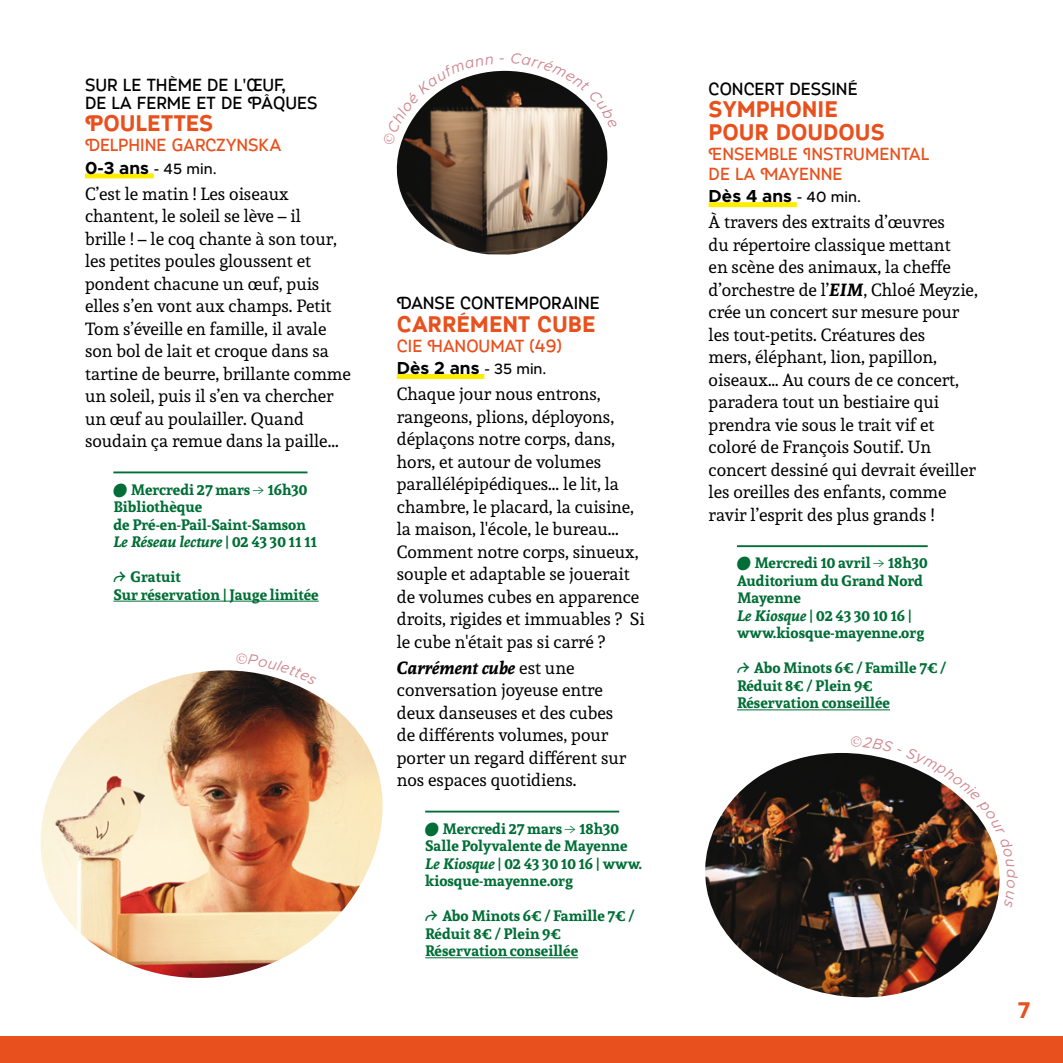
<style>
.page{position:relative;width:1063px;height:1063px;background:#fff}
.page>*{position:absolute;margin:0;border:0;box-sizing:border-box;transform-origin:0 0}
.t1{font:700 22.5px/22.5px "Myra 4 F Caps";color:#e8511e}
.t2{font:17.5px/22.5px "Andada";color:#000}
.t3{font:17.5px/17.5px "Myra 4 F Caps";color:#000}
.t4{font:17.5px/20px "Myra 4 F Caps";color:#e8511e}
.t5{font:700 17.5px "Metropolis";color:#000}
.t6{font:700 15px/17.5px "Andada";color:#006e36}
.t7{font:500 15px "Metropolis";color:#000}
.s1{font-weight:700;font-size:17.5px}
.s2{font-family:"Chaumont Script";font-weight:400}
.s3{font-family:"Chronicle Text G1"}
.s4{font-style:italic}
.s5{font-weight:500;font-size:15px}
.s6{font-weight:700;font-style:italic}
</style>
<div class="page">
<div style="left:0;top:1036px;width:1063px;height:27px;background:#e8511e"></div>
<div style="left:85px;top:173px;width:69px;height:5px;background:#ffed00"></div>
<hr style="left:113px;top:471px;width:194px;height:2px;background:#006e36">
<hr style="left:113px;top:601px;width:206px;height:1px;background:#006e36">
<div style="left:397px;top:374px;width:87px;height:5px;background:#ffed00"></div>
<hr style="left:425px;top:811px;width:194px;height:2px;background:#006e36">
<hr style="left:425px;top:957px;width:153px;height:1px;background:#006e36">
<div style="left:709px;top:202px;width:88px;height:5px;background:#ffed00"></div>
<hr style="left:737px;top:545px;width:191px;height:2px;background:#006e36">
<hr style="left:737px;top:709px;width:153px;height:1px;background:#006e36">
<img style="left:396px;top:163px;width:212px;height:92px">
<img style="left:40px;top:670px;width:343px;height:308px">
<img style="left:705px;top:753px;width:284px;height:245px">
<svg style="left:397px;top:70px;width:211px;height:93px"></svg>
<svg style="left:220px;top:670px;width:116px;height:31px"></svg>
<img style="left:834px;top:753px;width:166px;height:172px">
<p class="t3" style="left:85px;top:77px;width:234px">SUR LE THÈME DE L'ŒUF,<br>DE LA FERME ET DE PÂQUES</p>
<p class="t1" style="left:85px;top:112px;width:130px">POULETTES</p>
<p class="t4" style="left:85px;top:135px;width:198px">DELPHINE GARCZYNSKA</p>
<p class="t7" style="left:85px;top:159px;width:133px"><span class="s1">0-3 ans</span> - 45 min.</p>
<p class="t2" style="left:85px;top:182px;width:267px">C’est le matin ! Les oiseaux chantent, le soleil se lève – il<br>brille ! – le coq chante à son tour, les petites poules gloussent et pondent chacune un œuf, puis elles s’en vont aux champs. Petit<br>Tom s’éveille en famille, il avale son bol de lait et croque dans sa tartine de beurre, brillante comme un soleil, puis il s’en va chercher un œuf au poulailler. Quand soudain ça remue dans la paille...</p>
<p class="t6" style="left:113px;top:480px;width:205px"><span class="s2">●</span> Mercredi 27 mars <span class="s3">•</span> 16h30<br>Bibliothèque<br>de Pré-en-Pail-Saint-Samson<br><span class="s4">Le Réseau lecture</span> | 02 43 30 11 11</p>
<p class="t6" style="left:113px;top:568px;width:207px"><span class="s2">↱</span> Gratuit<br>Sur réservation | Jauge limitée</p>
<p class="t3" style="left:397px;top:295px;width:205px">DANSE CONTEMPORAINE</p>
<p class="t1" style="left:397px;top:313px;width:200px">CARRÉMENT CUBE</p>
<p class="t4" style="left:397px;top:336px;width:167px">CIE HANOUMAT (49)</p>
<p class="t5" style="left:397px;top:357px;width:151px">Dès 2 ans <span class="s5">- 35 min.</span></p>
<p class="t2" style="left:397px;top:383px;width:249px">Chaque jour nous entrons, rangeons, plions, déployons, déplaçons notre corps, dans, hors, et autour de volumes parallélépipédiques... le lit, la chambre, le placard, la cuisine, la maison, l'école, le bureau...<br>Comment notre corps, sinueux, souple et adaptable se jouerait de volumes cubes en apparence droits, rigides et immuables ? Si le cube n'était pas si carré ?</p>
<p class="t2" style="left:397px;top:656px;width:231px"><span class="s6">Carrément cube</span> est une conversation joyeuse entre deux danseuses et des cubes de différents volumes, pour porter un regard différent sur nos espaces quotidiens.</p>
<p class="t6" style="left:425px;top:819px;width:219px"><span class="s2">●</span> Mercredi 27 mars <span class="s3">•</span> 18h30<br>Salle Polyvalente de Mayenne<br><span class="s4">Le Kiosque</span> | 02 43 30 10 16 | www. kiosque-mayenne.org</p>
<p class="t6" style="left:425px;top:907px;width:211px"><span class="s2">↱</span> Abo Minots 6€ / Famille 7€ /<br>Réduit 8€ / Plein 9€<br>Réservation conseillée</p>
<p class="t3" style="left:709px;top:80px;width:150px">CONCERT DESSINÉ</p>
<p class="t1" style="left:709px;top:99px;width:178px">SYMPHONIE<br>POUR DOUDOUS</p>
<p class="t4" style="left:709px;top:144px;width:222px">ENSEMBLE INSTRUMENTAL<br>DE LA MAYENNE</p>
<p class="t5" style="left:709px;top:185px;width:154px">Dès 4 ans <span class="s5">- 40 min.</span></p>
<p class="t2" style="left:709px;top:211px;width:271px">À travers des extraits d’œuvres<br>du répertoire classique mettant<br>en scène des animaux, la cheffe d’orchestre de l’<span class="s6">EIM</span>, Chloé Meyzie, crée un concert sur mesure pour les tout-petits. Créatures des<br>mers, éléphant, lion, papillon, oiseaux… Au cours de ce concert, paradera tout un bestiaire qui prendra vie sous le trait vif et coloré de François Soutif. Un concert dessiné qui devrait éveiller les oreilles des enfants, comme ravir l’esprit des plus grands !</p>
<p class="t6" style="left:737px;top:554px;width:192px"><span class="s2">●</span> Mercredi 10 avril <span class="s3">•</span> 18h30<br>Auditorium du Grand Nord<br>Mayenne<br><span class="s4">Le Kiosque</span> | 02 43 30 10 16 | www.kiosque-mayenne.org</p>
<p class="t6" style="left:737px;top:659px;width:211px"><span class="s2">↱</span> Abo Minots 6€ / Famille 7€ /<br>Réduit 8€ / Plein 9€<br>Réservation conseillée</p>
<p class="t1" style="left:1018px;top:999px;width:13px">7</p>
</div>
